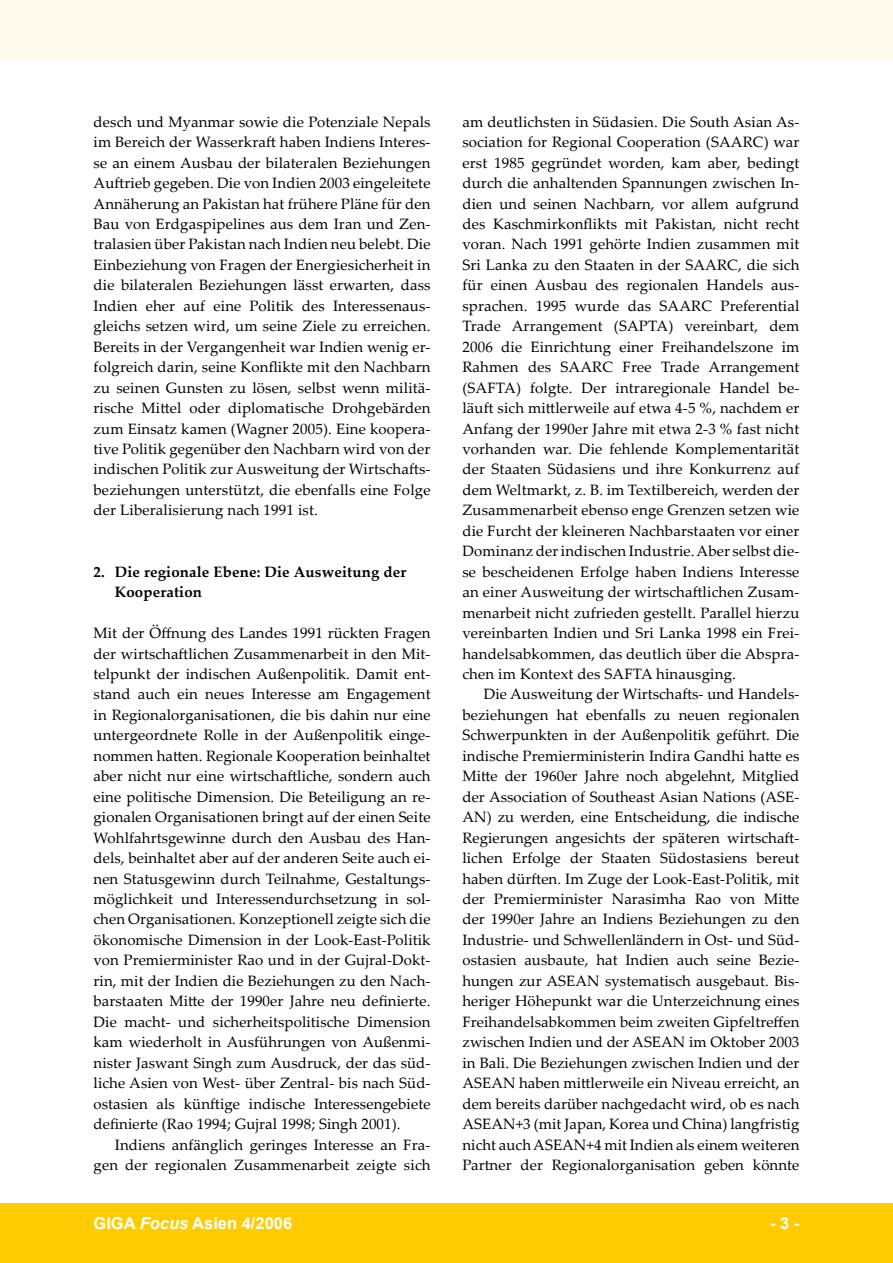
<style>
.page{position:relative;width:893px;height:1263px;background:#fff}
.page>*{position:absolute;margin:0;border:0;box-sizing:border-box;transform-origin:0 0}
.t1{font:700 16.5px "Arial";color:#fff}
.t2{font:15px/20.4px "Palatino Linotype";letter-spacing:.01em;color:#000;text-align:justify}
.t3{font:700 15px/20.4px "Palatino Linotype";letter-spacing:.01em;color:#000}
.s1{font-style:italic}
</style>
<div class="page">
<div style="left:0;top:1203px;width:893px;height:60px;background:#fecc00"></div>
<div style="left:0;top:0;width:893px;height:60px;background:#fffaeb"></div>
<p class="t2" style="left:94px;top:111px;width:338px">desch und Myanmar sowie die Potenziale Nepals im Bereich der Wasserkraft haben Indiens Interes&shy;se an einem Ausbau der bilateralen Beziehungen Auftrieb gegeben. Die von Indien 2003 eingeleitete Annäherung an Pakistan hat frühere Pläne für den Bau von Erdgaspipelines aus dem Iran und Zen&shy;tralasien über Pakistan nach Indien neu belebt. Die Einbeziehung von Fragen der Energiesicherheit in die bilateralen Beziehungen lässt erwarten, dass Indien eher auf eine Politik des Interessenaus&shy;gleichs setzen wird, um seine Ziele zu erreichen.<br>Bereits in der Vergangenheit war Indien wenig er&shy;folgreich darin, seine Konflikte mit den Nachbarn zu seinen Gunsten zu lösen, selbst wenn militä&shy;rische Mittel oder diplomatische Drohgebärden zum Einsatz kamen (Wagner 2005). Eine koopera&shy;tive Politik gegenüber den Nachbarn wird von der indischen Politik zur Ausweitung der Wirtschafts&shy;beziehungen unterstützt, die ebenfalls eine Folge der Liberalisierung nach 1991 ist.</p>
<p class="t3" style="left:115px;top:561px;width:293px;text-indent:-21px">2. Die regionale Ebene: Die Ausweitung der<br>Kooperation</p>
<p class="t2" style="left:94px;top:622px;width:339px">Mit der Öffnung des Landes 1991 rückten Fragen der wirtschaftlichen Zusammenarbeit in den Mit&shy;telpunkt der indischen Außenpolitik. Damit ent&shy;stand auch ein neues Interesse am Engagement in Regionalorganisationen, die bis dahin nur eine untergeordnete Rolle in der Außenpolitik einge&shy;nommen hatten. Regionale Kooperation beinhaltet aber nicht nur eine wirtschaftliche, sondern auch eine politische Dimension. Die Beteiligung an re&shy;gionalen Organisationen bringt auf der einen Seite Wohlfahrtsgewinne durch den Ausbau des Han&shy;dels, beinhaltet aber auf der anderen Seite auch ei&shy;nen Statusgewinn durch Teilnahme, Gestaltungs&shy;möglichkeit und Interessendurchsetzung in sol&shy;chen Organisationen. Konzeptionell zeigte sich die ökonomische Dimension in der Look-East-Politik von Premierminister Rao und in der Gujral-Dokt&shy;rin, mit der Indien die Beziehungen zu den Nach&shy;barstaaten Mitte der 1990er Jahre neu definierte.<br>Die macht- und sicherheitspolitische Dimension kam wiederholt in Ausführungen von Außenmi&shy;nister Jaswant Singh zum Ausdruck, der das süd&shy;liche Asien von West- über Zentral- bis nach Süd&shy;ostasien als künftige indische Interessengebiete definierte (Rao 1994; Gujral 1998; Singh 2001).</p>
<p class="t2" style="left:94px;top:1133px;width:338px;text-align:right">Indiens anfänglich geringes Interesse an Fra&shy;gen der regionalen Zusammenarbeit zeigte sich</p>
<p class="t2" style="left:462px;top:111px;width:339px">am deutlichsten in Südasien. Die South Asian As&shy;sociation for Regional Cooperation (SAARC) war erst 1985 gegründet worden, kam aber, bedingt durch die anhaltenden Spannungen zwischen In&shy;dien und seinen Nachbarn, vor allem aufgrund des Kaschmirkonflikts mit Pakistan, nicht recht voran. Nach 1991 gehörte Indien zusammen mit Sri Lanka zu den Staaten in der SAARC, die sich für einen Ausbau des regionalen Handels aus&shy;sprachen. 1995 wurde das SAARC Preferential Trade Arrangement (SAPTA) vereinbart, dem 2006 die Einrichtung einer Freihandelszone im Rahmen des SAARC Free Trade Arrangement (SAFTA) folgte. Der intraregionale Handel be&shy;läuft sich mittlerweile auf etwa 4-5 %, nachdem er Anfang der 1990er Jahre mit etwa 2-3 % fast nicht vorhanden war. Die fehlende Komplementarität der Staaten Südasiens und ihre Konkurrenz auf dem Weltmarkt, z. B. im Textilbereich, werden der Zusammenarbeit ebenso enge Grenzen setzen wie die Furcht der kleineren Nachbarstaaten vor einer Dominanz der indischen Industrie. Aber selbst die&shy;se bescheidenen Erfolge haben Indiens Interesse an einer Ausweitung der wirtschaftlichen Zusam&shy;menarbeit nicht zufrieden gestellt. Parallel hierzu vereinbarten Indien und Sri Lanka 1998 ein Frei&shy;handelsabkommen, das deutlich über die Abspra&shy;chen im Kontext des SAFTA hinausging.</p>
<p class="t2" style="left:462px;top:684px;width:339px;text-indent:21px">Die Ausweitung der Wirtschafts- und Handels&shy;beziehungen hat ebenfalls zu neuen regionalen Schwerpunkten in der Außenpolitik geführt. Die indische Premierministerin Indira Gandhi hatte es Mitte der 1960er Jahre noch abgelehnt, Mitglied der Association of Southeast Asian Nations (ASE-AN) zu werden, eine Entscheidung, die indische Regierungen angesichts der späteren wirtschaft&shy;lichen Erfolge der Staaten Südostasiens bereut haben dürften. Im Zuge der Look-East-Politik, mit der Premierminister Narasimha Rao von Mitte der 1990er Jahre an Indiens Beziehungen zu den Industrie- und Schwellenländern in Ost- und Süd&shy;ostasien ausbaute, hat Indien auch seine Bezie&shy;hungen zur ASEAN systematisch ausgebaut. Bis&shy;heriger Höhepunkt war die Unterzeichnung eines Freihandelsabkommen beim zweiten Gipfeltreffen zwischen Indien und der ASEAN im Oktober 2003 in Bali. Die Beziehungen zwischen Indien und der ASEAN haben mittlerweile ein Niveau erreicht, an dem bereits darüber nachgedacht wird, ob es nach ASEAN+3 (mit Japan, Korea und China) langfristig nicht auch ASEAN+4 mit Indien als einem weiteren Partner der Regionalorganisation geben könnte</p>
<p class="t1" style="left:94px;top:1212px;width:200px">GIGA <span class="s1">Focus</span> Asien 4/2006</p>
<p class="t1" style="left:770px;top:1212px;width:31px">- -</p>
</div>
